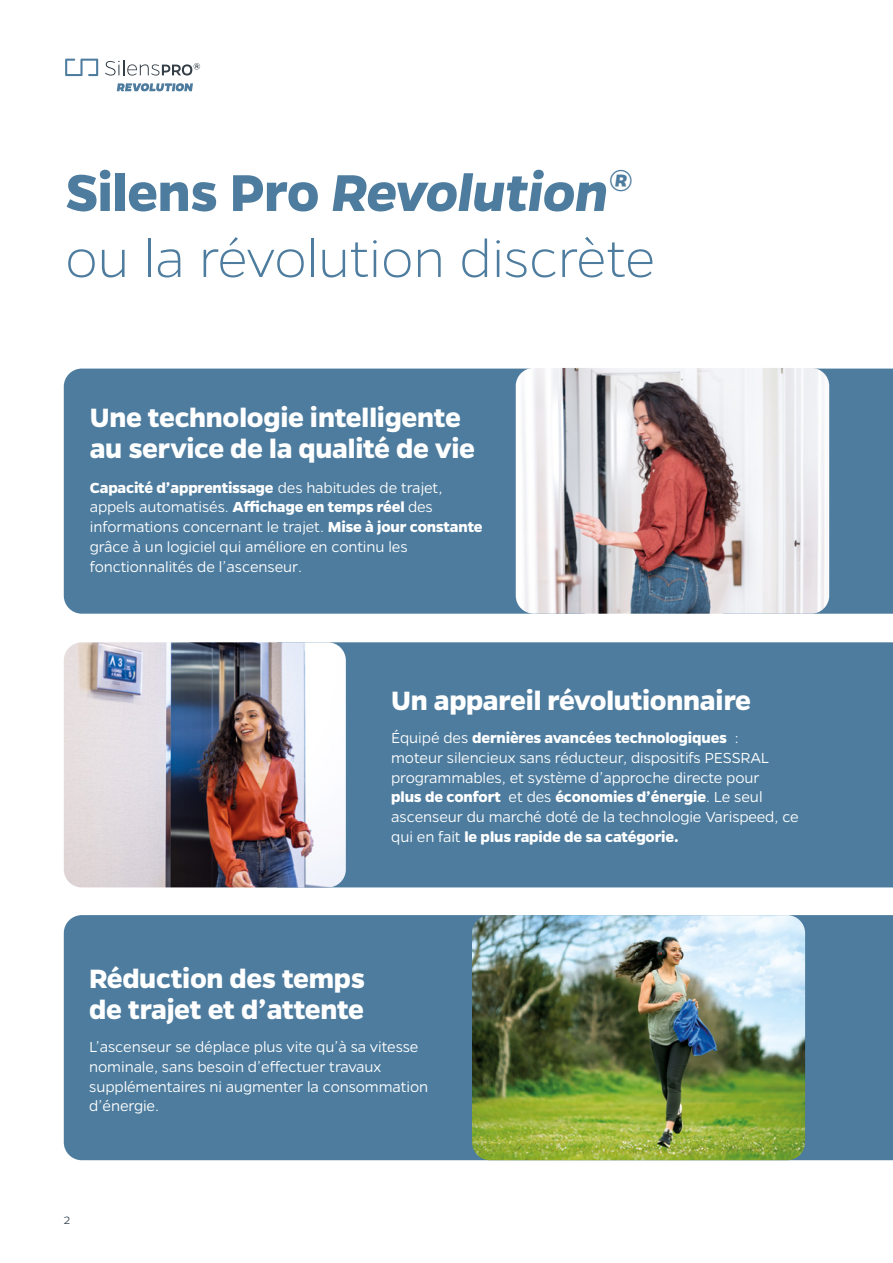
<style>
.page{position:relative;width:893px;height:1263px;background:#fff}
.page>*{position:absolute;margin:0;border:0;box-sizing:border-box;transform-origin:0 0}
.t1{font:200 58.5px/66px "Gentona";letter-spacing:-.01em;color:#4d7c9e}
.t2{font:700 30px/31.5px "Gentona";letter-spacing:-.01em;color:#fff}
.t3{font:300 16.5px/19.8px "Gentona";letter-spacing:-.01em;color:#fff}
.t4{font:300 12px "Gentona";color:#333e47}
.s1{font-weight:700}
.s2{font-weight:700;font-style:italic}
</style>
<div class="page">
<svg style="left:65px;top:59px;width:135px;height:32px"></svg>
<div style="left:829px;top:369px;width:64px;height:245px;background:#4d7c9e"></div>
<div style="left:64px;top:915px;width:829px;height:245px;background:#4d7c9e"></div>
<div style="left:346px;top:642px;width:547px;height:245px;background:#4d7c9e"></div>
<div style="left:64px;top:369px;width:452px;height:245px;background:#4d7c9e"></div>
<img style="left:516px;top:368px;width:313px;height:246px">
<img style="left:64px;top:642px;width:282px;height:245px">
<img style="left:472px;top:915px;width:333px;height:245px">
<h1 class="t1" style="left:65px;top:159px;width:592px"><span class="s1">Silens Pro</span> <span class="s2">Revolution</span><sup>® </sup>ou la révolution discrète</h1>
<h2 class="t2" style="left:90px;top:401px;width:387px">Une technologie intelligente au service de la qualité de vie</h2>
<p class="t3" style="left:90px;top:477px;width:394px"><span class="s1">Capacité d’apprentissage</span> des habitudes de trajet, appels automatisés. <span class="s1">Affichage en temps réel</span> des informations concernant le trajet. <span class="s1">Mise à jour constante </span>grâce à un logiciel qui améliore en continu les fonctionnalités de l’ascenseur.</p>
<h2 class="t2" style="left:391px;top:685px;width:361px">Un appareil révolutionnaire</h2>
<p class="t3" style="left:391px;top:728px;width:409px">Équipé des <span class="s1">dernières avancées technologiques</span> :<br>moteur silencieux sans réducteur, dispositifs PESSRAL programmables, et système d’approche directe pour<br><span class="s1">plus de confort</span> et des <span class="s1">économies d’énergie</span>. Le seul ascenseur du marché doté de la technologie Varispeed, ce qui en fait <span class="s1">le plus rapide de sa catégorie.</span></p>
<h2 class="t2" style="left:89px;top:962px;width:277px">Réduction des temps de trajet et d’attente</h2>
<p class="t3" style="left:89px;top:1036px;width:340px">L’ascenseur se déplace plus vite qu’à sa vitesse nominale, sans besoin d’effectuer travaux supplémentaires ni augmenter la consommation d’énergie.</p>
<p class="t4" style="left:64px;top:1214px;width:8px">2</p>
</div>
